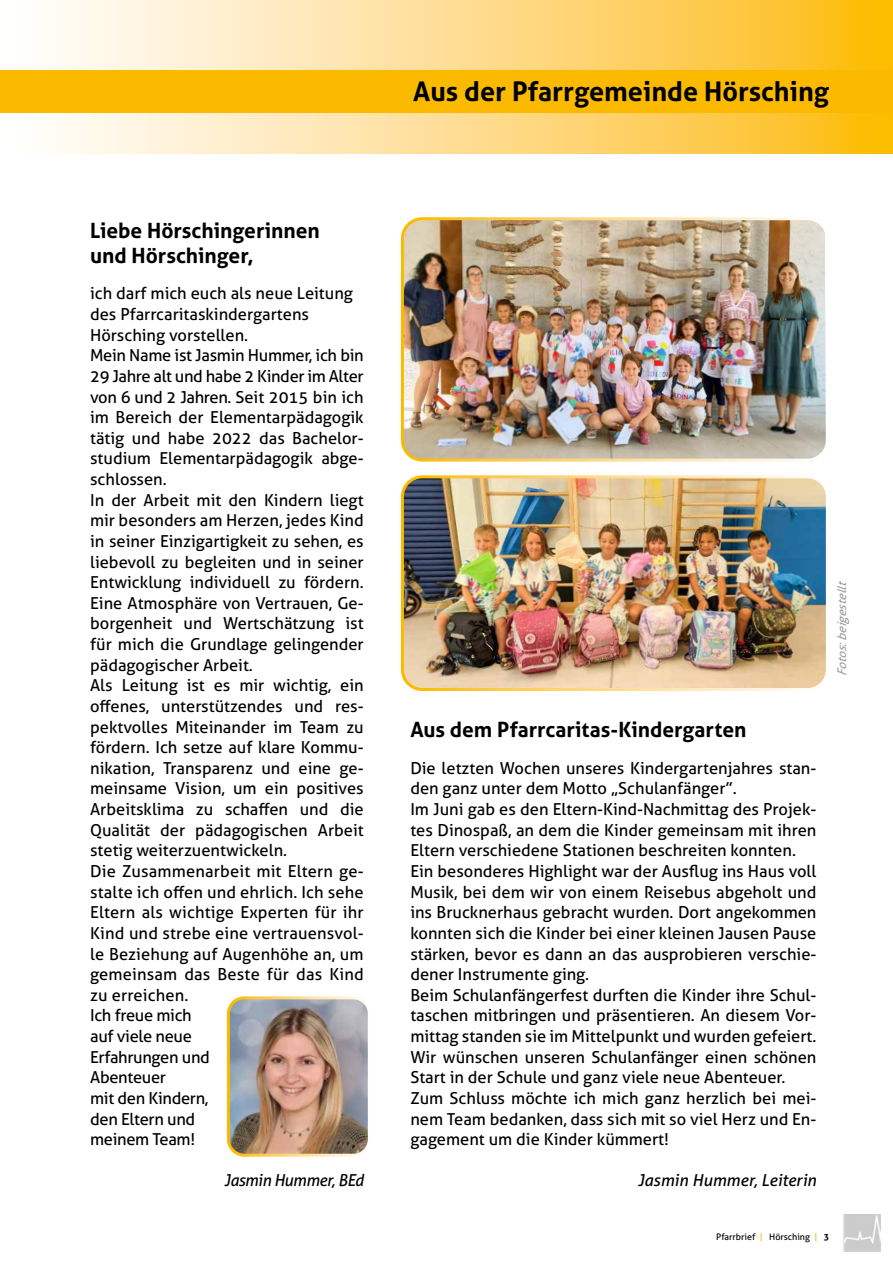
<style>
.page{position:relative;width:893px;height:1263px;background:#fff}
.page>*{position:absolute;margin:0;border:0;box-sizing:border-box;transform-origin:0 0}
.t1{font:700 27px "Aller";color:#000}
.t2{font:700 21px/25.5px "Aller";color:#000}
.t3{font:16.5px/20.7px "Aller";color:#000}
.t4{font:italic 16.5px "Aller";letter-spacing:-.005em;color:#000}
.t5{font:italic 16.5px "Aller";letter-spacing:-.025em;color:#000}
.t6{font:italic 12px "Aller";color:#9d9d9c}
.t7{font:9px "Aller";color:#000}
.s1{color:#fbba00}
.s2{font-weight:700}
</style>
<div class="page">
<svg style="left:61px;top:0;width:832px;height:153px;background:#fedb88"></svg>
<div style="left:0;top:70px;width:893px;height:43px;background:#fbba00"></div>
<img style="left:843px;top:1214px;width:37px;height:38px">
<img style="left:231px;top:1000px;width:136px;height:153px">
<div style="left:227px;top:996px;width:144px;height:161px;border:3px solid #fff;border-radius:16px"></div>
<img style="left:405px;top:221px;width:420px;height:237px">
<div style="left:401px;top:217px;width:428px;height:245px;border:3px solid #fff;border-radius:20px"></div>
<img style="left:405px;top:479px;width:420px;height:208px">
<div style="left:401px;top:475px;width:428px;height:216px;border:3px solid #fff;border-radius:20px"></div>
<p class="t2" style="left:90px;top:217px;width:231px">Liebe Hörschingerinnen und Hörschinger,</p>
<p class="t3" style="left:90px;top:283px;width:275px">ich darf mich euch als neue Leitung des Pfarrcaritaskindergartens<br>Hörsching vorstellen.<br>Mein Name ist Jasmin Hummer, ich bin<br>29 Jahre alt und habe 2 Kinder im Alter von 6 und 2 Jahren. Seit 2015 bin ich im Bereich der Elementar pädagogik tätig und habe 2022 das Bachelor&shy;studium Elementarpädagogik abge&shy;schlossen.<br>In der Arbeit mit den Kindern liegt mir besonders am Herzen, jedes Kind in seiner Einzig artigkeit zu sehen, es liebevoll zu begleiten und in seiner<br>Entwicklung individuell zu fördern.<br>Eine Atmosphäre von Vertrauen, Ge&shy;borgenheit und Wertschätzung ist für mich die Grundlage gelingender pädagogischer Arbeit.<br>Als Leitung ist es mir wichtig, ein offenes, unterstützendes und res&shy;pektvolles Miteinander im Team zu fördern. Ich setze auf klare Ko mmu&shy;nikation, Transparenz und eine ge&shy;meinsame Vision, um ein positives<br>Arbeitsklima zu schaffen und die<br>Qualität der pädagogischen Arbeit stetig weiterzuentwickeln.<br>Die Zusammenarbeit mit Eltern ge&shy;stalte ich offen und ehrlich. Ich sehe<br>Eltern als wichtige Experten für ihr<br>Kind und strebe eine vertrauensvol&shy;le Beziehung auf Augenhöhe an, um gemeinsam das Beste für das Kind zu erreichen.<br>Ich freue mich<br>auf viele neue<br>Erfahrungen und<br>Abenteuer<br>mit den Kindern,<br>den Eltern und<br>meinem Team!</p>
<p class="t5" style="left:224px;top:1170px;width:141px">Jasmin Hummer, BEd</p>
<h1 class="t1" style="left:413px;top:75px;width:417px">Aus der Pfarrgemeinde Hörsching</h1>
<p class="t6" style="left:835px;top:676px;width:100px;rotate:-90deg">Fotos:beigestellt</p>
<p class="t2" style="left:410px;top:717px;width:338px">Aus dem Pfarrcaritas-Kindergarten</p>
<p class="t3" style="left:410px;top:758px;width:408px">Die letzten Wochen unseres Kindergarten jahres stan&shy;den ganz unter dem Motto „Schulanfänger”.<br>Im Juni gab es den Eltern-Kind-Nachmittag des Projek&shy;tes Dinospaß, an dem die Kinder gemeinsam mit ihren Eltern verschiedene Stationen beschreiten konnten.<br>Ein besonderes Highlight war der Ausflug ins Haus voll Musik, bei dem wir von einem Reisebus abgeholt und ins Brucknerhaus gebracht wurden. Dort angekommen konnten sich die Kinder bei einer kleinen Jausen Pause stärken, bevor es dann an das ausprobieren verschie&shy;dener Instrumente ging.<br>Beim Schulanfängerfest durften die Kinder ihre Schul&shy;taschen mitbringen und präsentieren. An diesem Vor&shy;mittag standen sie im Mittelpunkt und wurden gefeiert.<br>Wir wünschen unseren Schulanfänger einen schönen Start in der Schule und ganz viele neue Abenteuer.<br>Zum Schluss möchte ich mich ganz herzlich bei mei&shy;nem Team bedanken, dass sich mit so viel Herz und En&shy;gagement um die Kinder kümmert!</p>
<p class="t4" style="left:638px;top:1170px;width:180px">Jasmin Hummer, Leiterin</p>
<p class="t7" style="left:716px;top:1231px;width:114px">Pfarrbrief <span class="s1">|</span> Hörsching <span class="s1">|</span> <span class="s2">3</span></p>
</div>
